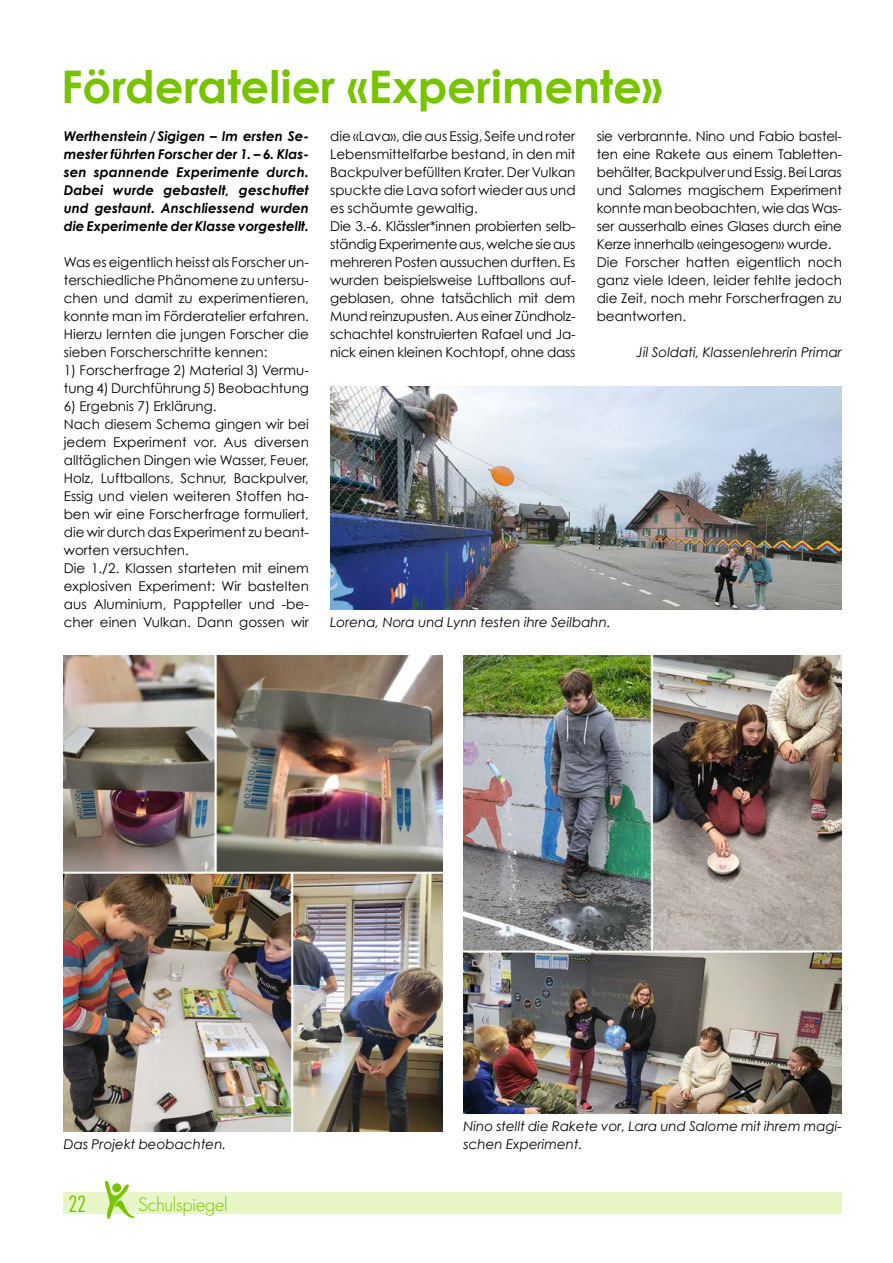
<style>
.page{position:relative;width:893px;height:1263px;background:#fff}
.page>*{position:absolute;margin:0;border:0;box-sizing:border-box;transform-origin:0 0}
.Haupttitel{font:700 45px "Century Gothic";color:#78c300}
.t1{font:300 condensed 21.6px "Futura Std";color:#78c300}
.t2{font:300 18px "Futura Std";letter-spacing:-.02em;color:#78c300}
.Lauftext{font:13.5px/18px "Century Gothic";color:#000;text-align:justify}
.Lead{font:italic 700 13.5px/18px "Century Gothic";color:#000;text-align:justify}
.bildlegende{font:italic 13.5px/18px "Century Gothic";color:#000}
.Autor{font:italic 13.5px "Century Gothic";color:#000}
</style>
<div class="page">
<div style="left:64px;top:1193px;width:778px;height:21px;background:#e7f5c7"></div>
<svg style="left:101px;top:1181px;width:37px;height:39px"></svg>
<img style="left:330px;top:387px;width:512px;height:222px">
<img style="left:463px;top:656px;width:379px;height:457px">
<img style="left:64px;top:656px;width:378px;height:475px">
<p class="Haupttitel" style="left:61px;top:58px;width:603px">Förderatelier «Experimente»</p>
<p class="Lead" style="left:64px;top:127px;width:247px">Werthenstein/Sigigen – Im ersten Se&shy;mester führten Forscher der 1. – 6. Klas&shy;sen spannende Experimente durch.<br>Dabei wurde gebastelt, geschuftet und gestaunt. Anschliessend wurden die Experimente der Klasse vorgestellt.</p>
<p class="Lauftext" style="left:64px;top:253px;width:247px">Was es eigentlich heisst als Forscher un&shy;terschiedliche Phänomene zu untersu&shy;chen und damit zu experimentieren, konnte man im Förderatelier erfahren.</p>
<p class="Lauftext" style="left:64px;top:325px;width:247px">Hierzu lernten die jungen Forscher die sieben Forscherschritte kennen:</p>
<p class="Lauftext" style="left:64px;top:361px;width:247px">1) Forscherfrage 2) Material 3) Vermu&shy;tung 4) Durchführung 5) Beobachtung</p>
<p class="Lauftext" style="left:64px;top:397px;width:154px">6) Ergebnis 7) Erklärung.</p>
<p class="Lauftext" style="left:64px;top:415px;width:247px">Nach diesem Schema gingen wir bei jedem Experiment vor. Aus diversen alltäglichen Dingen wie Wasser, Feuer, Holz, Luftballons, Schnur, Backpulver, Essig und vielen weiteren Stoffen ha&shy;ben wir eine Forscherfrage formuliert, die wir durch das Experiment zu beant&shy;worten versuchten.</p>
<p class="Lauftext" style="left:64px;top:559px;width:247px">Die 1./2. Klassen starteten mit einem explosiven Experiment: Wir bastelten aus Aluminium, Pappteller und -be&shy;cher einen Vulkan. Dann gossen wir</p>
<p class="Lauftext" style="left:330px;top:127px;width:247px">die «Lava», die aus Essig, Seife und roter Lebensmittelfarbe bestand, in den mit Backpulver befüllten Krater. Der Vulkan spuckte die Lava sofort wieder aus und es schäumte gewaltig.</p>
<p class="Lauftext" style="left:330px;top:217px;width:247px">Die 3.-6. Klässler*innen probierten selb&shy;ständig Experimente aus, welche sie aus mehreren Posten aussuchen durften. Es wurden beispielsweise Luftballons auf&shy;geblasen, ohne tatsächlich mit dem Mund reinzupusten. Aus einer Zündholz&shy;schachtel konstruierten Rafael und Ja&shy;nick einen kleinen Kochtopf, ohne dass</p>
<p class="Lauftext" style="left:597px;top:127px;width:247px">sie verbrannte. Nino und Fabio bastel&shy;ten eine Rakete aus einem Tabletten&shy;behälter, Backpulver und Essig. Bei Laras und Salomes magischem Experiment konnte man beobachten, wie das Was&shy;ser ausserhalb eines Glases durch eine Kerze innerhalb «eingesogen» wurde.</p>
<p class="Lauftext" style="left:597px;top:253px;width:247px">Die Forscher hatten eigentlich noch ganz viele Ideen, leider fehlte jedoch die Zeit, noch mehr Forscherfragen zu beantworten.</p>
<p class="Autor" style="left:637px;top:344px;width:207px">Jil Soldati, Klassenlehrerin Primar</p>
<p class="bildlegende" style="left:330px;top:613px;width:282px">Lorena, Nora und Lynn testen ihre Seilbahn.</p>
<p class="bildlegende" style="left:64px;top:1135px;width:164px">Das Projekt beobachten.</p>
<h2 class="t1" style="left:68px;top:1191px;width:19px">22</h2>
<h3 class="t2" style="left:138px;top:1193px;width:91px">Schulspiegel</h3>
<p class="bildlegende" style="left:463px;top:1117px;width:380px">Nino stellt die Rakete vor, Lara und Salome mit ihrem magi&shy;schen Experiment.</p>
</div>
